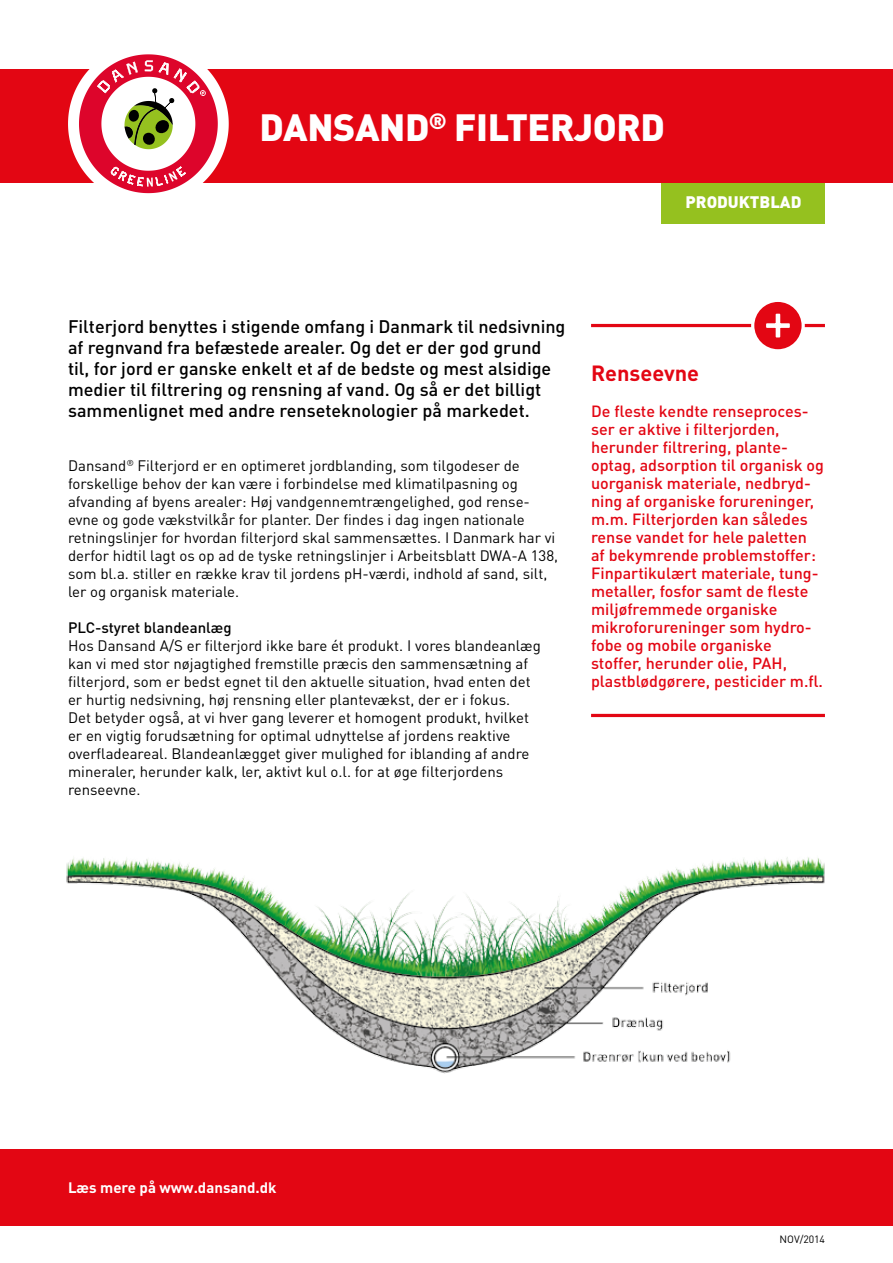
<style>
.page{position:relative;width:893px;height:1263px;background:#fff}
.page>*{position:absolute;margin:0;border:0;box-sizing:border-box;transform-origin:0 0}
.t1{font:900 37.5px "DIN Pro";letter-spacing:-.01em;color:#fff}
.t2{font:700 21.75px "DIN Pro";color:#e30613}
.t3{font:500 18px/21px "DIN Pro";color:#000}
.t4{font:900 16.5px "DIN Pro";color:#fff}
.t5{font:500 16.05px/18px "DIN Pro";color:#e30613}
.t6{font:15px/18px "DIN Pro";color:#000}
.t7{font:700 15px "DIN Pro";color:#fff}
.t8{font:500 15px "DIN Pro";color:#000}
.t9{font:10.5px "DIN Pro";letter-spacing:-.01em;color:#000}
</style>
<div class="page">
<div style="left:662px;top:182px;width:163px;height:41px;background:#95c11f"></div>
<img style="left:66px;top:857px;width:759px;height:217px">
<hr style="left:591px;top:714px;width:234px;height:3px;background:#e30613">
<hr style="left:591px;top:324px;width:234px;height:3px;background:#e30613">
<svg style="left:753px;top:300px;width:50px;height:51px"></svg>
<div style="left:751px;top:299px;width:54px;height:53px;border:3px solid #fff;border-radius:50%"></div>
<svg style="left:765px;top:313px;width:26px;height:25px"></svg>
<div style="left:0;top:69px;width:893px;height:113px;background:#e30613"></div>
<svg style="left:68px;top:54px;width:161px;height:140px"></svg>
<div style="left:0;top:1149px;width:893px;height:76px;background:#e30613"></div>
<h1 class="t1" style="left:260px;top:102px;width:407px">DANSAND<sup>®</sup> FILTERJORD</h1>
<p class="t4" style="left:686px;top:191px;width:117px">PRODUKTBLAD</p>
<p class="t3" style="left:68px;top:315px;width:499px">Filterjord benyttes i stigende omfang i Danmark til nedsivning af regnvand fra befæstede arealer. Og det er der god grund til, for jord er ganske enkelt et af de bedste og mest alsidige medier til filtrering og rensning af vand. Og så er det billigt sammenlignet med andre renseteknologier på markedet.</p>
<p class="t6" style="left:68px;top:456px;width:492px">Dansand<sup>®</sup> Filterjord er en optimeret jordblanding, som tilgodeser de forskellige behov der kan være i forbindelse med klimatilpasning og afvanding af byens arealer: Høj vandgennemtrængelighed, god rense&shy;evne og gode vækstvilkår for planter. Der findes i dag ingen nationale retningslinjer for hvordan filterjord skal sammensættes. I Danmark har vi derfor hidtil lagt os op ad de tyske retningslinjer i Arbeitsblatt DWA-A 138, som bl.a. stiller en række krav til jordens pH-værdi, indhold af sand, silt, ler og organisk materiale.</p>
<p class="t8" style="left:68px;top:617px;width:165px">PLC-styret blandeanlæg</p>
<p class="t6" style="left:68px;top:636px;width:474px">Hos Dansand A/S er filterjord ikke bare ét produkt. I vores blandeanlæg kan vi med stor nøjagtighed fremstille præcis den sammensætning af filterjord, som er bedst egnet til den aktuelle situation, hvad enten det er hurtig nedsivning, høj rensning eller plantevækst, der er i fokus.<br>Det betyder også, at vi hver gang leverer et homogent produkt, hvilket er en vigtig forudsætning for optimal udnyttelse af jordens reaktive overfladeareal. Blandeanlægget giver mulighed for iblanding af andre mineraler, herunder kalk, ler, aktivt kul o.l. for at øge filterjordens renseevne.</p>
<h2 class="t2" style="left:591px;top:359px;width:110px">Renseevne</h2>
<p class="t5" style="left:591px;top:402px;width:234px">De fleste kendte renseproces&shy;ser er aktive i filterjorden, herunder filtrering, plante&shy;optag, adsorption til organisk og uorganisk materiale, nedbryd&shy;ning af organiske forureninger, m.m. Filterjorden kan således rense vandet for hele paletten af bekymrende problemstoffer:<br>Finpartikulært materiale, tung&shy;metaller, fosfor samt de fleste miljøfremmede organiske mikroforureninger som hydro&shy;fobe og mobile organiske stoffer, herunder olie, PAH, plastblødgørere, pesticider m.fl.</p>
<p class="t7" style="left:68px;top:1178px;width:210px">Læs mere på www.dansand.dk</p>
<p class="t9" style="left:780px;top:1232px;width:47px">NOV/2014</p>
</div>
